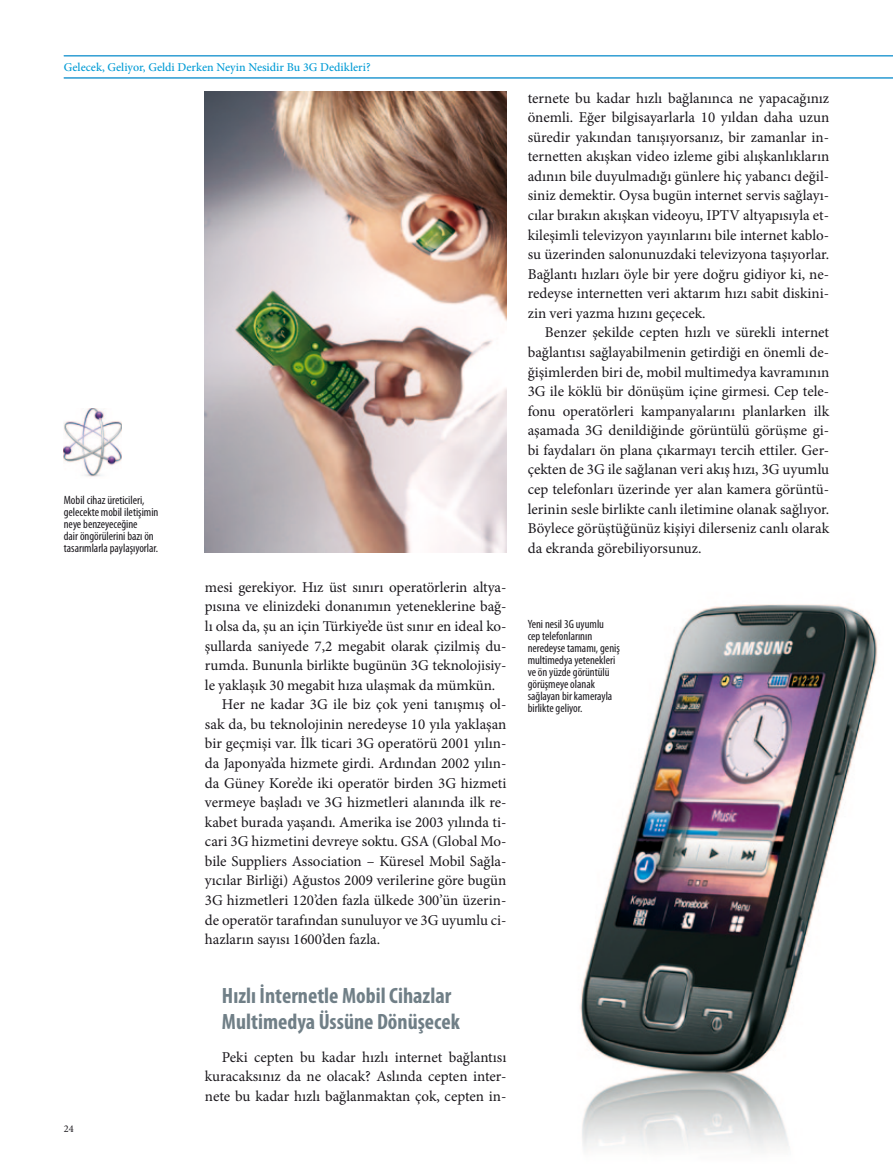
<style>
.page{position:relative;width:893px;height:1170px;background:#fff}
.page>*{position:absolute;margin:0;border:0;box-sizing:border-box;transform-origin:0 0}
.t1{font:700 condensed 22.2px/26.7px "Myriad Pro";color:#707f87}
.t2{font:15px/19.5px "Minion Pro";color:#1a171c;text-align:justify}
.t3{font:condensed 12px/12px "Myriad Pro";color:#1a171c}
.t4{font:500 12px "Minion Pro";color:#009bd5}
.t5{font:10.35px "Minion Pro";color:#1a171c}
</style>
<div class="page">
<hr style="left:64px;top:78px;width:829px;height:1px;background:#2699d1">
<hr style="left:64px;top:56px;width:829px;height:1px;background:#2699d1">
<img style="left:580px;top:604px;width:298px;height:546px">
<img style="left:205px;top:91px;width:301px;height:461px">
<img style="left:64px;top:408px;width:57px;height:69px">
<p class="t4" style="left:64px;top:59px;width:308px">Gelecek, Geliyor, Geldi Derken Neyin Nesidir Bu 3G Dedikleri?</p>
<p class="t3" style="left:64px;top:494px;width:96px">Mobil cihaz üreticileri, gelecekte mobil iletişimin neye benzeyeceğine<br>dair öngörülerini bazı ön tasarımlarla paylaşıyorlar.</p>
<p class="t5" style="left:64px;top:1121px;width:11px">24</p>
<p class="t2" style="left:205px;top:577px;width:303px">mesi gerekiyor. Hız üst sınırı operatörlerin altya-</p>
<p class="t2" style="left:205px;top:597px;width:303px">pısına ve elinizdeki donanımın yeteneklerine bağ-</p>
<p class="t2" style="left:205px;top:616px;width:303px">lı olsa da, şu an için Türkiye’de üst sınır en ideal ko-</p>
<p class="t2" style="left:205px;top:636px;width:303px">şullarda saniyede 7,2 megabit olarak çizilmiş du-</p>
<p class="t2" style="left:205px;top:655px;width:303px">rumda. Bununla birlikte bugünün 3G teknolojisiy-</p>
<p class="t2" style="left:205px;top:675px;width:292px">le yaklaşık 30 megabit hıza ulaşmak da mümkün.</p>
<p class="t2" style="left:222px;top:694px;width:286px">Her ne kadar 3G ile biz çok yeni tanışmış ol-</p>
<p class="t2" style="left:205px;top:714px;width:303px">sak da, bu teknolojinin neredeyse 10 yıla yaklaşan</p>
<p class="t2" style="left:205px;top:733px;width:303px">bir geçmişi var. İlk ticari 3G operatörü 2001 yılın-</p>
<p class="t2" style="left:205px;top:753px;width:303px">da Japonya’da hizmete girdi. Ardından 2002 yılın-</p>
<p class="t2" style="left:205px;top:773px;width:303px">da Güney Kore’de iki operatör birden 3G hizmeti</p>
<p class="t2" style="left:205px;top:792px;width:303px">vermeye başladı ve 3G hizmetleri alanında ilk re-</p>
<p class="t2" style="left:205px;top:812px;width:303px">kabet burada yaşandı. Amerika ise 2003 yılında ti-</p>
<p class="t2" style="left:205px;top:831px;width:303px">cari 3G hizmetini devreye soktu. GSA (Global Mo-</p>
<p class="t2" style="left:205px;top:851px;width:303px">bile Suppliers Association – Küresel Mobil Sağla-</p>
<p class="t2" style="left:205px;top:870px;width:303px">yıcılar Birliği) Ağustos 2009 verilerine göre bugün</p>
<p class="t2" style="left:205px;top:890px;width:303px">3G hizmetleri 120’den fazla ülkede 300’ün üzerin-</p>
<p class="t2" style="left:205px;top:910px;width:303px">de operatör tarafından sunuluyor ve 3G uyumlu ci-</p>
<p class="t2" style="left:205px;top:929px;width:177px">hazların sayısı 1600’den fazla.</p>
<h1 class="t1" style="left:222px;top:981px;width:239px">Hızlı İnternetle Mobil Cihazlar<br>Multimedya Üssüne Dönüşecek</h1>
<p class="t2" style="left:205px;top:1046px;width:303px;text-indent:17px">Peki cepten bu kadar hızlı internet bağlantısı kuracaksınız da ne olacak? Aslında cepten inter&shy;nete bu kadar hızlı bağlanmaktan çok, cepten in-</p>
<p class="t2" style="left:528px;top:88px;width:303px">ternete bu kadar hızlı bağlanınca ne yapacağınız önemli. Eğer bilgisayarlarla 10 yıldan daha uzun süredir yakından tanışıyorsanız, bir zamanlar in&shy;ternetten akışkan video izleme gibi alışkanlıkların adının bile duyulmadığı günlere hiç yabancı değil&shy;siniz demektir. Oysa bugün internet servis sağlayı&shy;cılar bırakın akışkan videoyu, IPTV altyapısıyla et&shy;kileşimli televizyon yayınlarını bile internet kablo&shy;su üzerinden salonunuzdaki televizyona taşıyorlar.<br>Bağlantı hızları öyle bir yere doğru gidiyor ki, ne&shy;redeyse internetten veri aktarım hızı sabit diskini&shy;zin veri yazma hızını geçecek.</p>
<p class="t2" style="left:528px;top:323px;width:303px;text-indent:17px">Benzer şekilde cepten hızlı ve sürekli internet bağlantısı sağlayabilmenin getirdiği en önemli de&shy;ğişimlerden biri de, mobil multimedya kavramının 3G ile köklü bir dönüşüm içine girmesi. Cep tele&shy;fonu operatörleri kampanyalarını planlarken ilk aşamada 3G denildiğinde görüntülü görüşme gi&shy;bi faydaları ön plana çıkarmayı tercih ettiler. Ger&shy;çekten de 3G ile sağlanan veri akış hızı, 3G uyumlu cep telefonları üzerinde yer alan kamera görüntü&shy;lerinin sesle birlikte canlı iletimine olanak sağlıyor.<br>Böylece görüştüğünüz kişiyi dilerseniz canlı olarak da ekranda görebiliyorsunuz.</p>
<p class="t3" style="left:528px;top:618px;width:94px">Yeni nesil 3G uyumlu<br>cep telefonlarının neredeyse tamamı, geniş multimedya yetenekleri ve ön yüzde görüntülü görüşmeye olanak sağlayan bir kamerayla birlikte geliyor.</p>
</div>
